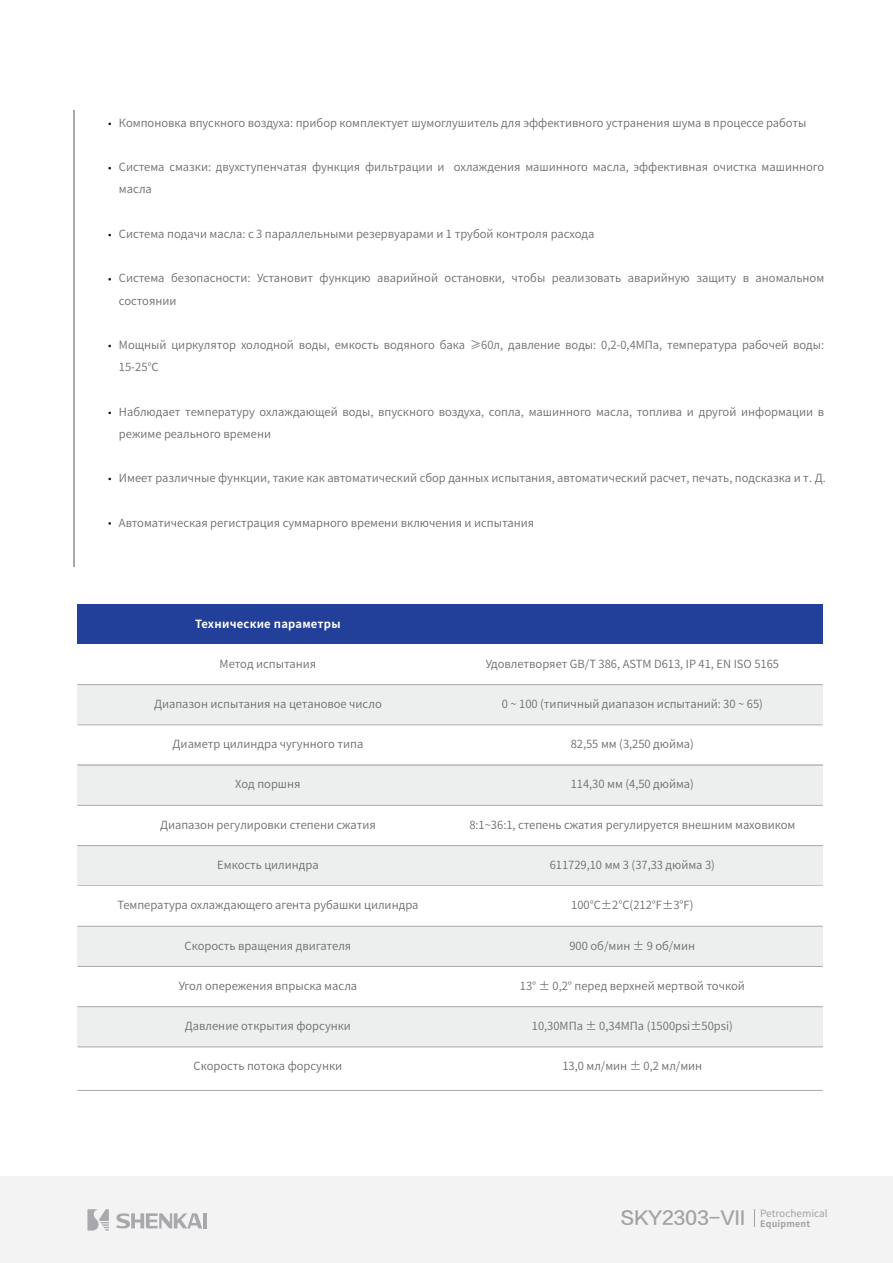
<style>
.page{position:relative;width:893px;height:1263px;background:#fff}
.page>*{position:absolute;margin:0;border:0;box-sizing:border-box;transform-origin:0 0}
.t1{font:18.15px "FZLTZHK GBK1 0";letter-spacing:-.02em;color:#a0a2a4}
.t2{font:11.25px/22.2px "Source Han Sans CN";color:#6c6d70}
.t3{font:700 11.25px "Source Han Sans CN";letter-spacing:.02em;color:#fff}
.t4{font:10.05px "Source Han Sans CN";color:#a2a1a2}
</style>
<div class="page">
<div style="left:0;top:1177px;width:893px;height:86px;background:#f3f3f3"></div>
<svg style="left:87px;top:1209px;width:22px;height:21px"></svg>
<hr style="left:203px;top:1213px;width:4px;height:15px;background:#a8a9ad">
<svg style="left:116px;top:1213px;width:86px;height:15px"></svg>
<div style="left:78px;top:604px;width:745px;height:40px;background:#223f99"></div>
<div style="left:78px;top:685px;width:745px;height:40px;background:#edeeee"></div>
<hr style="left:78px;top:725px;width:745px;height:1px;background:#a8a9ad">
<hr style="left:78px;top:684px;width:745px;height:1px;background:#a8a9ad">
<div style="left:78px;top:765px;width:745px;height:40px;background:#edeeee"></div>
<div style="left:78px;top:845px;width:745px;height:41px;background:#edeeee"></div>
<hr style="left:78px;top:885px;width:745px;height:1px;background:#a8a9ad">
<hr style="left:78px;top:845px;width:745px;height:1px;background:#a8a9ad">
<hr style="left:78px;top:805px;width:745px;height:1px;background:#a8a9ad">
<hr style="left:78px;top:765px;width:745px;height:1px;background:#a8a9ad">
<div style="left:78px;top:926px;width:745px;height:40px;background:#edeeee"></div>
<div style="left:78px;top:1007px;width:745px;height:40px;background:#edeeee"></div>
<hr style="left:78px;top:1047px;width:745px;height:1px;background:#a8a9ad">
<hr style="left:78px;top:1006px;width:745px;height:1px;background:#a8a9ad">
<hr style="left:78px;top:966px;width:745px;height:1px;background:#a8a9ad">
<hr style="left:78px;top:926px;width:745px;height:1px;background:#a8a9ad">
<hr style="left:73px;top:110px;width:1px;height:457px;background:#a8a9ad">
<hr style="left:78px;top:1090px;width:745px;height:1px;background:#a8a9ad">
<p class="t2" style="left:119px;top:112px;width:689px">Компоновка впускного воздуха: прибор комплектует шумоглушитель для эффективного устранения шума в процессе работы</p>
<p class="t2" style="left:119px;top:156px;width:707px">Система смазки: двухступенчатая функция фильтрации и охлаждения машинного масла, эффективная очистка машинного масла</p>
<p class="t2" style="left:119px;top:223px;width:477px">Система подачи масла: с 3 параллельными резервуарами и 1 трубой контроля расхода</p>
<p class="t2" style="left:119px;top:267px;width:707px">Система безопасности: Установит функцию аварийной остановки, чтобы реализовать аварийную защиту в аномальном состоянии</p>
<p class="t2" style="left:119px;top:334px;width:707px">Мощный циркулятор холодной воды, емкость водяного бака ≥60л, давление воды: 0,2-0,4МПа, температура рабочей воды:<br>15-25℃</p>
<p class="t2" style="left:119px;top:401px;width:707px">Наблюдает температуру охлаждающей воды, впускного воздуха, сопла, машинного масла, топлива и другой информации в режиме реального времени</p>
<p class="t2" style="left:119px;top:467px;width:708px">Имеет различные функции, такие как автоматический сбор данных испытания, автоматический расчет, печать, подсказка и т. Д.</p>
<p class="t2" style="left:119px;top:512px;width:417px">Автоматическая регистрация суммарного времени включения и испытания</p>
<p class="t3" style="left:195px;top:618px;width:147px">Технические параметры</p>
<p class="t2" style="left:220px;top:653px;width:98px">Метод испытания</p>
<p class="t2" style="left:486px;top:653px;width:295px">Удовлетворяет GB/T 386, ASTM D613, IP 41, EN ISO 5165</p>
<p class="t2" style="left:502px;top:693px;width:263px">0 ~ 100 (типичный диапазон испытаний: 30 ~ 65)</p>
<p class="t2" style="left:173px;top:733px;width:192px">Диаметр цилиндра чугунного типа</p>
<p class="t2" style="left:571px;top:733px;width:125px">82,55 мм (3,250 дюйма)</p>
<p class="t2" style="left:154px;top:693px;width:229px">Диапазон испытания на цетановое число</p>
<p class="t2" style="left:235px;top:773px;width:67px">Ход поршня</p>
<p class="t2" style="left:571px;top:773px;width:125px">114,30 мм (4,50 дюйма)</p>
<p class="t2" style="left:160px;top:814px;width:217px">Диапазон регулировки степени сжатия</p>
<p class="t2" style="left:469px;top:814px;width:327px">8:1~36:1, степень сжатия регулируется внешним маховиком</p>
<p class="t2" style="left:217px;top:854px;width:103px">Емкость цилиндра</p>
<p class="t2" style="left:550px;top:854px;width:167px">611729,10 мм 3 (37,33 дюйма 3)</p>
<p class="t2" style="left:117px;top:894px;width:302px">Температура охлаждающего агента рубашки цилиндра</p>
<p class="t2" style="left:571px;top:894px;width:124px">100°C±2°C(212°F±3°F)</p>
<p class="t2" style="left:185px;top:934px;width:168px">Скорость вращения двигателя</p>
<p class="t2" style="left:569px;top:934px;width:127px">900 об/мин ± 9 об/мин</p>
<p class="t2" style="left:179px;top:975px;width:180px">Угол опережения впрыска масла</p>
<p class="t2" style="left:520px;top:975px;width:226px">13° ± 0,2° перед верхней мертвой точкой</p>
<p class="t2" style="left:185px;top:1015px;width:168px">Давление открытия форсунки</p>
<p class="t2" style="left:532px;top:1015px;width:202px">10,30МПа ± 0,34МПа (1500psi±50psi)</p>
<p class="t2" style="left:194px;top:1055px;width:150px">Скорость потока форсунки</p>
<p class="t2" style="left:562px;top:1055px;width:141px">13,0 мл/мин ± 0,2 мл/мин</p>
<p class="t4" style="left:760px;top:1207px;width:69px">Petrochemical</p>
<h1 class="t1" style="left:621px;top:1207px;width:191px">SKY2303-VII <sub>Equipment</sub></h1>
</div>
